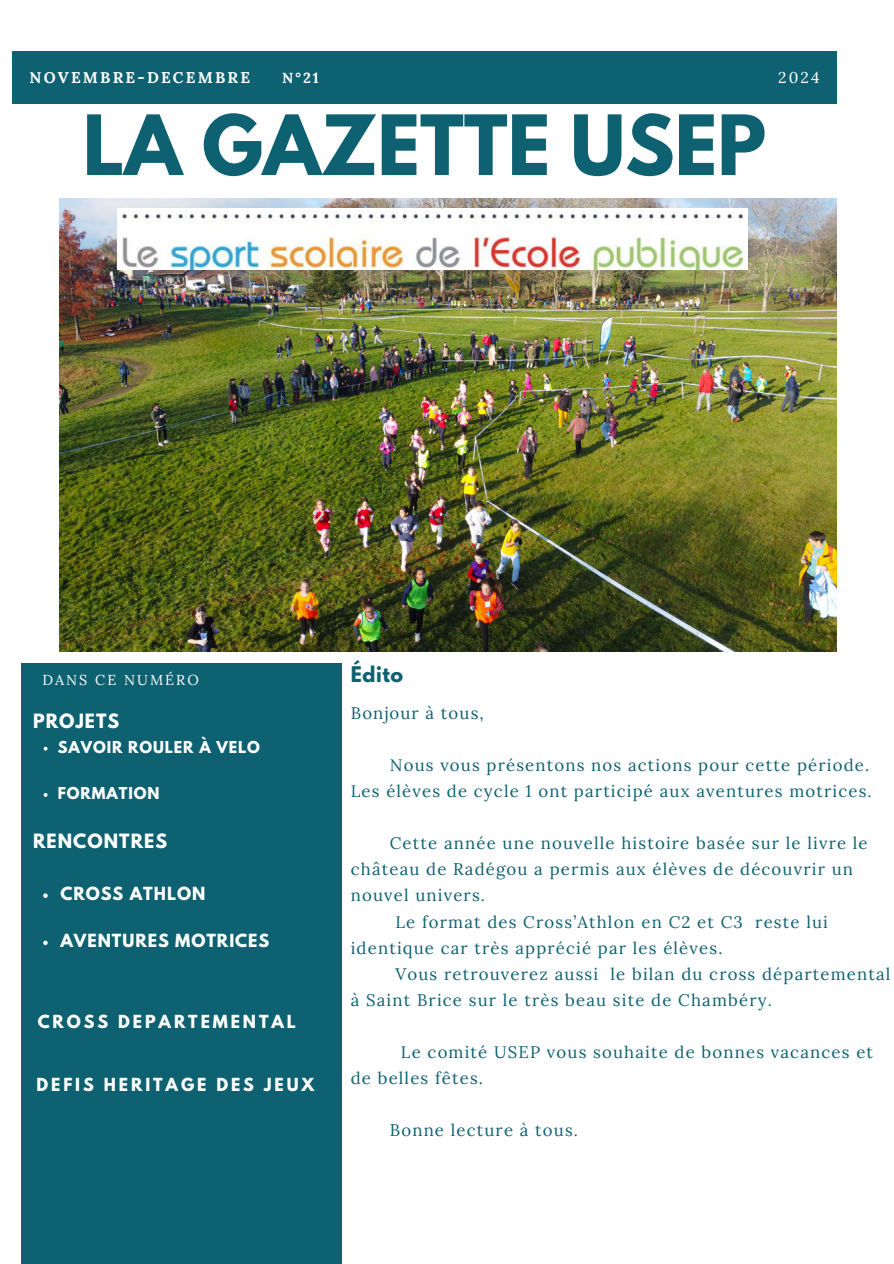
<style>
.page{position:relative;width:894px;height:1264px;background:#fff}
.page>*{position:absolute;margin:0;border:0;box-sizing:border-box;transform-origin:0 0}
.t1{font:700 73.5px "League Spartan";color:#0e6171}
.t2{font:700 19.2px "League Spartan";letter-spacing:.03em;color:#0e6171}
.t3{font:700 17.4px "League Spartan";letter-spacing:.06em;color:#fff}
.t4{font:16.65px/26.1px "Lora";letter-spacing:.07em;color:#0e6171;text-align:right}
.t5{font:700 16.05px "League Spartan";letter-spacing:.06em;color:#fff}
.t6{font:700 15.9px "League Spartan";letter-spacing:.18em;color:#fff}
.t7{font:700 15.6px "Lora";letter-spacing:.14em;color:#fff}
.t8{font:15.6px "Lora";color:#fff}
.t9{font:700 14.55px "League Spartan";letter-spacing:.06em;color:#fff}
.t10{font:700 14.55px "Lora";color:#fff}
.t11{font:14.4px "Lora";letter-spacing:.14em;color:#fff}
</style>
<div class="page">
<div style="left:12px;top:51px;width:824px;height:53px;background:#0e6171"></div>
<div style="left:22px;top:663px;width:319px;height:600px;background:#0e6171"></div>
<img style="left:60px;top:199px;width:776px;height:452px">
<img style="left:117px;top:208px;width:630px;height:62px">
<svg style="left:43px;top:893px;width:5px;height:4px"></svg>
<svg style="left:43px;top:940px;width:5px;height:5px"></svg>
<p class="t7" style="left:29px;top:67px;width:222px">NOVEMBRE-DECEMBRE</p>
<p class="t8" style="left:777px;top:67px;width:43px">2024</p>
<h4 class="t10" style="left:282px;top:68px;width:38px">N°21</h4>
<h4 class="t1" style="left:83px;top:109px;width:684px">LA GAZETTE USEP</h4>
<p class="t11" style="left:42px;top:670px;width:158px">DANS CE NUMÉRO</p>
<p class="t3" style="left:33px;top:711px;width:88px">PROJETS</p>
<h4 class="t9" style="left:58px;top:739px;width:203px">SAVOIR ROULER À VELO</h4>
<p class="t9" style="left:58px;top:785px;width:103px">FORMATION</p>
<h6 class="t3" style="left:33px;top:832px;width:135px">RENCONTRES</h6>
<h1 class="t5" style="left:60px;top:885px;width:146px">CROSS ATHLON</h1>
<p class="t5" style="left:60px;top:932px;width:210px">AVENTURES MOTRICES</p>
<h3 class="t6" style="left:38px;top:1013px;width:259px">CROSS DEPARTEMENTAL</h3>
<h5 class="t6" style="left:37px;top:1077px;width:279px">DEFIS HERITAGE DES JEUX</h5>
<p class="t2" style="left:350px;top:665px;width:54px">Édito</p>
<h2 class="t4" style="left:350px;top:700px;width:135px">Bonjour à tous,</h2>
<p class="t4" style="left:350px;top:752px;width:522px">Nous vous présentons nos actions pour cette période.<br>Les élèves de cycle 1 ont participé aux aventures motrices.</p>
<p class="t4" style="left:389px;top:830px;width:479px">Cette année une nouvelle histoire basée sur le livre le</p>
<p class="t4" style="left:350px;top:856px;width:503px">château de Radégou a permis aux élèves de découvrir un</p>
<p class="t4" style="left:350px;top:882px;width:136px">nouvel univers.</p>
<p class="t4" style="left:395px;top:908px;width:434px">Le format des Cross’Athlon en C2 et C3 reste lui</p>
<p class="t4" style="left:350px;top:934px;width:373px">identique car très apprécié par les élèves.</p>
<p class="t4" style="left:395px;top:960px;width:496px">Vous retrouverez aussi le bilan du cross départemental</p>
<p class="t4" style="left:350px;top:986px;width:422px">à Saint Brice sur le très beau site de Chambéry.</p>
<h2 class="t4" style="left:350px;top:1038px;width:523px;text-align:left;text-indent:50px">Le comité USEP vous souhaite de bonnes vacances et de belles fêtes.</h2>
<p class="t4" style="left:389px;top:1116px;width:190px">Bonne lecture à tous.</p>
</div>
